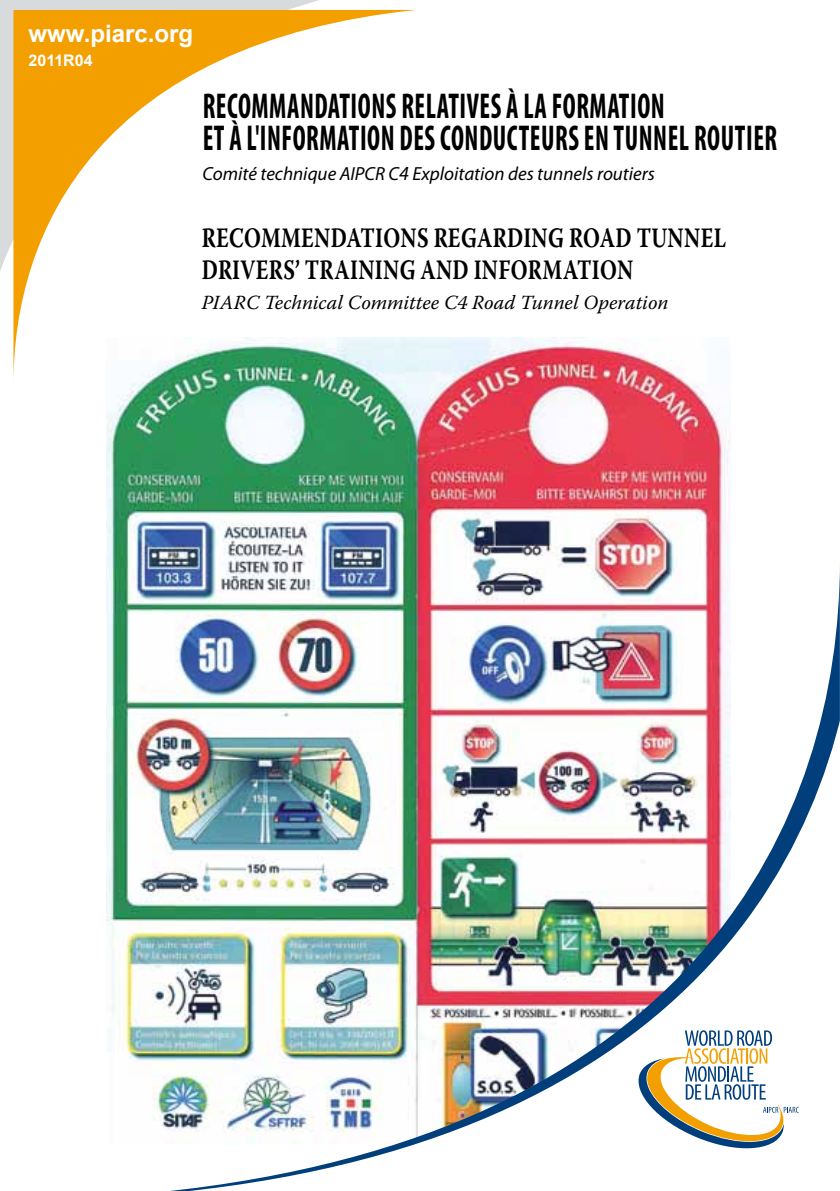
<style>
.page{position:relative;width:840px;height:1191px;background:#fff}
.page>*{position:absolute;margin:0;border:0;box-sizing:border-box;transform-origin:0 0}
.t1{font:700 condensed 36px/32px "Myriad Pro";letter-spacing:.02em;color:#000;scale:.75 1}
.t2{font:700 28px/32px "Warnock Pro";letter-spacing:.015em;color:#000;scale:.75 1}
.t3{font:700 24px "Arial";color:#fff}
.t4{font:italic 20px "Warnock Pro";color:#000}
.t5{font:italic 19px "Myriad Pro";color:#000}
.t6{font:700 16px "Arial";color:#fff}
.s1{font-size:20px}
</style>
<div class="page">
<img style="left:106px;top:617px;width:54px;height:503px">
<img style="left:180px;top:337px;width:659px;height:854px">
<img style="left:0;top:0;width:468px;height:617px">
<svg style="left:631px;top:1030px;width:167px;height:123px"></svg>
<svg style="left:13px;top:10px;width:403px;height:523px"></svg>
<p class="t3" style="left:29px;top:17px;width:166px">www.piarc.org</p>
<p class="t6" style="left:29px;top:50px;width:66px">2011R04</p>
<p class="t1" style="left:202px;top:89px;width:764px">RECOMMANDATIONS RELATIVES À LA FORMATION<br>ET À L'INFORMATION DES CONDUCTEURS EN TUNNEL ROUTIER</p>
<p class="t5" style="left:202px;top:162px;width:454px">Comité technique AIPCR C<span class="s1">4</span> Exploitation des tunnels routiers</p>
<p class="t2" style="left:202px;top:221px;width:700px">RECOMMENDATIONS REGARDING ROAD TUNNEL<br>DRIVERS’ TRAINING</p>
<p class="t2" style="left:420px;top:253px;width:22px">AND</p>
<p class="t2" style="left:473px;top:253px;width:71px">INFORMATION</p>
<p class="t4" style="left:201px;top:290px;width:468px">PIARC Technical Committee C4 Road Tunnel Operation</p>
</div>
